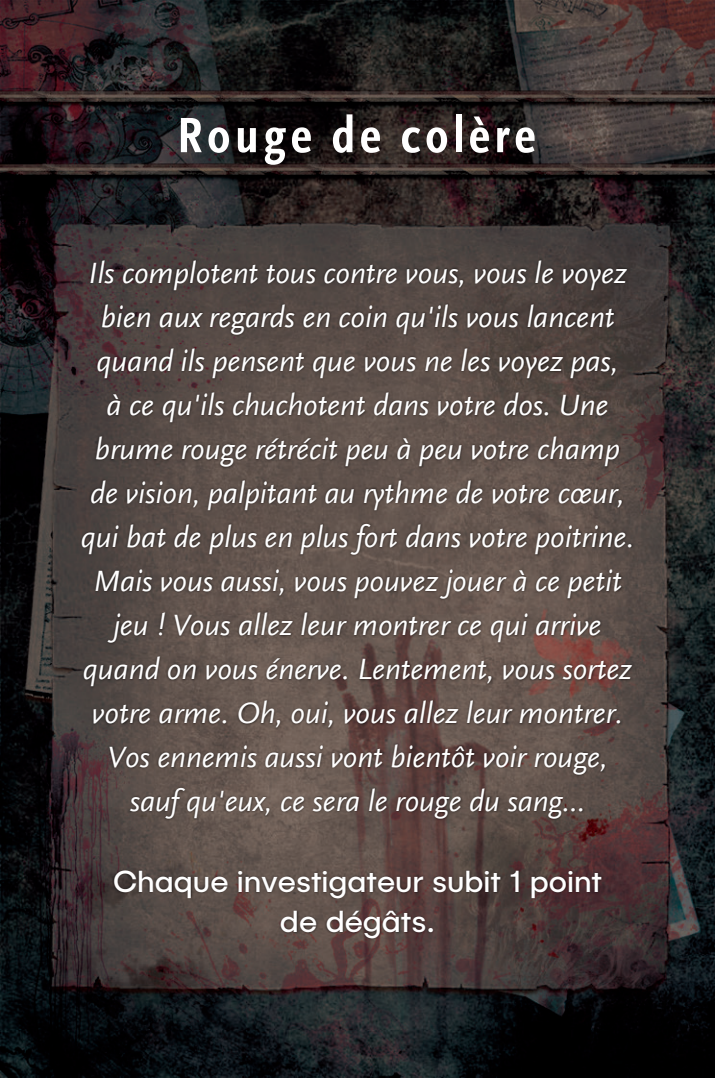
<style>
.page{position:relative;width:715px;height:1078px;background:#fff}
.page>*{position:absolute;margin:0;border:0;box-sizing:border-box;transform-origin:0 0}
.t1{font:700 condensed 52px "Scala Sans Offc Pro";letter-spacing:.095em;color:#fff}
.t2{font:italic 30.8px/44px "Scala Sans Offc Pro";letter-spacing:-.005em;color:#fff;text-align:center}
.t3{font:30.8px/40px "Publica Sans";color:#fff;text-align:center}
</style>
<div class="page">
<img style="left:0;top:0;width:714px;height:1077px">
<img style="left:77px;top:254px;width:561px;height:689px">
<h1 class="t1" style="left:177px;top:105px;width:360px">Rouge de colère</h1>
<p class="t2" style="left:81px;top:250px;width:554px">Ils complotent tous contre vous, vous le voyez bien aux regards en coin qu'ils vous lancent quand ils pensent que vous ne les voyez pas,<br>à ce qu'ils chuchotent dans votre dos. Une brume rouge rétrécit peu à peu votre champ de vision, palpitant au rythme de votre cœur, qui bat de plus en plus fort dans votre poitrine.<br>Mais vous aussi, vous pouvez jouer à ce petit jeu ! Vous allez leur montrer ce qui arrive quand on vous énerve. Lentement, vous sortez votre arme. Oh, oui, vous allez leur montrer.<br>Vos ennemis aussi vont bientôt voir rouge, sauf qu'eux, ce sera le rouge du sang...</p>
<p class="t3" style="left:113px;top:859px;width:490px">Chaque investigateur subit 1 point de dégâts.</p>
</div>
